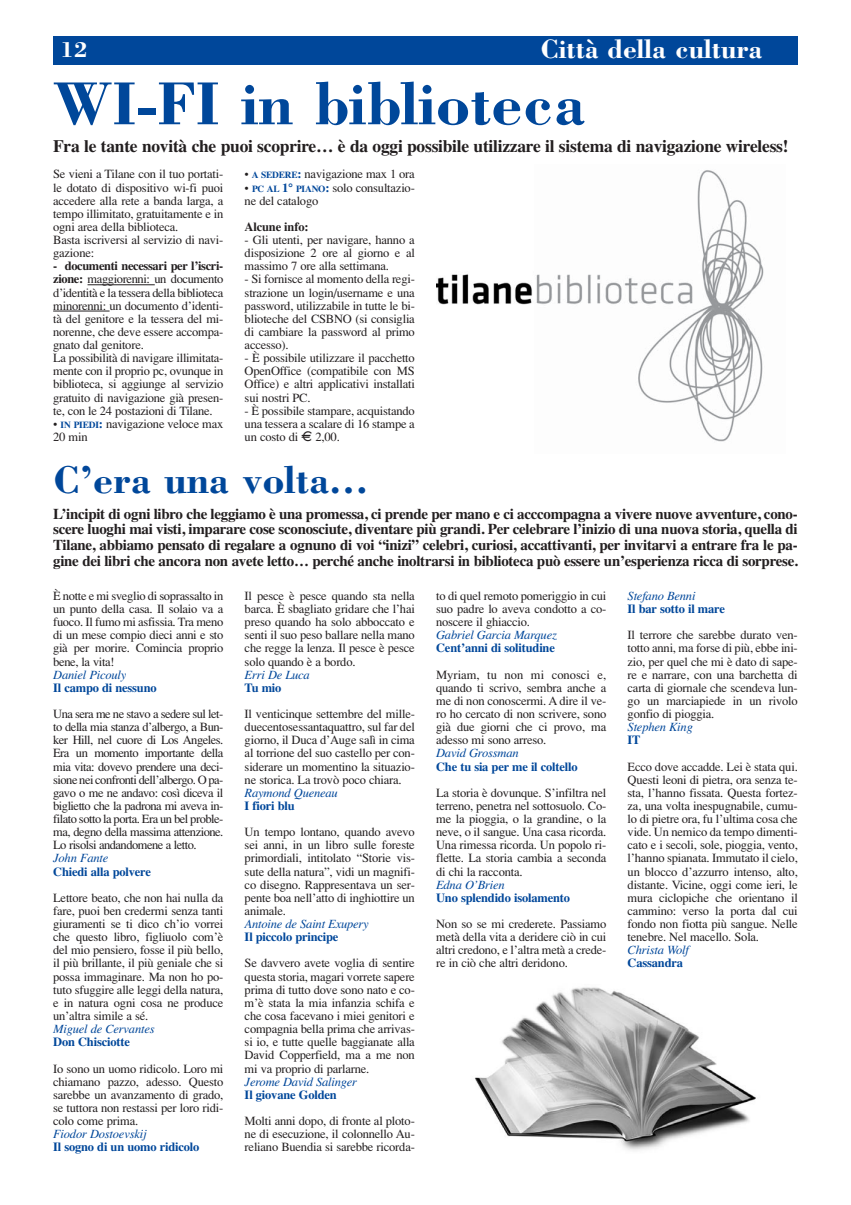
<style>
.page{position:relative;width:851px;height:1205px;background:#fff}
.page>*{position:absolute;margin:0;border:0;box-sizing:border-box;transform-origin:0 0}
.t1{font:700 62.5px "Bodoni";color:#00479a}
.t2{font:700 40px "Bodoni";color:#00479a}
.t3{font:700 27.5px "Bodoni";color:#fff}
.t4{font:700 22.5px "Bodoni";color:#fff}
.t5{font:700 17.5px "Times";letter-spacing:-.015em;color:#231f20}
.t6{font:700 15px/15.6px "Times";letter-spacing:-.02em;color:#231f20;text-align:justify}
.t7{font:12.5px/13.1px "Times";letter-spacing:-.015em;color:#231f20;text-align:justify}
.t8{font:700 12.5px "Times";letter-spacing:-.015em;color:#00479a}
.t9{font:italic 12.5px "Times";letter-spacing:-.015em;color:#00479a}
.t10{font:700 12.5px "Times";letter-spacing:-.015em;color:#231f20}
.s1{font-weight:700}
.s2{font-weight:700;font-size:9.38px;color:#00479a}
.s3{font-weight:700;color:#00479a}
.s4{font-family:"Euro font"}
</style>
<div class="page">
<img style="left:436px;top:274px;width:96px;height:31px">
<img style="left:536px;top:170px;width:228px;height:272px">
<div style="left:53px;top:36px;width:744px;height:29px;background:#00479a"></div>
<hr style="left:87px;top:284px;width:68px;height:1px;background:#231f20">
<hr style="left:53px;top:311px;width:57px;height:1px;background:#231f20">
<img style="left:474px;top:987px;width:282px;height:164px">
<h3 class="t4" style="left:60px;top:41px;width:29px">12</h3>
<h3 class="t3" style="left:540px;top:38px;width:223px">Città della cultura</h3>
<h1 class="t1" style="left:53px;top:78px;width:533px">WI-FI in biblioteca</h1>
<h3 class="t5" style="left:53px;top:141px;width:736px">Fra le tante novità che puoi scoprire… è da oggi possibile utilizzare il sistema di navigazione wireless!</h3>
<p class="t7" style="left:53px;top:169px;width:172px;text-align:left">Se vieni a Tilane con il tuo portati&shy;le dotato di dispositivo wi-fi puoi accedere alla rete a banda larga, a tempo illimitato, gratuitamente e in ogni area della biblioteca.<br>Basta iscriversi al servizio di navi&shy;gazione:</p>
<p class="t7" style="left:53px;top:261px;width:172px;text-align:left"><span class="s1">- documenti necessari per l’iscri&shy;zione:</span> maggiorenni: un documento d’identità e la tessera della biblioteca minorenni: un documento d’identi&shy;tà del genitore e la tessera del mi&shy;norenne, che deve essere accompa&shy;gnato dal genitore.<br>La possibilità di navigare illimitata&shy;mente con il proprio pc, ovunque in biblioteca, si aggiunge al servizio gratuito di navigazione già presen&shy;te, con le 24 postazioni di Tilane.</p>
<p class="t7" style="left:53px;top:418px;width:172px">• <span class="s2">IN PIEDI</span><span class="s3">:</span> navigazione veloce max<br>20 min</p>
<p class="t7" style="left:244px;top:169px;width:172px">• <span class="s2">A SEDERE</span><span class="s3">:</span> navigazione max 1 ora</p>
<p class="t7" style="left:244px;top:182px;width:172px">• <span class="s2">PC AL</span> <span class="s3">1°</span> <span class="s2">PIANO</span><span class="s3">:</span> solo consultazio&shy;ne del catalogo</p>
<p class="t10" style="left:244px;top:222px;width:65px">Alcune info:</p>
<p class="t7" style="left:244px;top:234px;width:172px">- Gli utenti, per navigare, hanno a disposizione 2 ore al giorno e al massimo 7 ore alla settimana.</p>
<p class="t7" style="left:244px;top:274px;width:172px">- Si fornisce al momento della regi&shy;strazione un login/username e una password, utilizzabile in tutte le bi&shy;blioteche del CSBNO (si consiglia di cambiare la password al primo accesso).</p>
<p class="t7" style="left:244px;top:352px;width:172px">- È possibile utilizzare il pacchetto OpenOffice (compatibile con MS Office) e altri applicativi installati sui nostri PC.</p>
<p class="t7" style="left:244px;top:405px;width:172px">- È possibile stampare, acquistando una tessera a scalare di 16 stampe a un costo di <span class="s4">E</span> 2,00.</p>
<h2 class="t2" style="left:53px;top:463px;width:317px">C’era una volta...</h2>
<p class="t6" style="left:53px;top:507px;width:746px">L’incipit di ogni libro che leggiamo è una promessa, ci prende per mano e ci acccompagna a vivere nuove avventure, cono&shy;scere luoghi mai visti, imparare cose sconosciute, diventare più grandi. Per celebrare l’inizio di una nuova storia, quella di Tilane, abbiamo pensato di regalare a ognuno di voi “inizi” celebri, curiosi, accattivanti, per invitarvi a entrare fra le pa&shy;gine dei libri che ancora non avete letto… perché anche inoltrarsi in biblioteca può essere un’esperienza ricca di sorprese.</p>
<p class="t7" style="left:53px;top:590px;width:172px">È notte e mi sveglio di soprassalto in un punto della casa. Il solaio va a fuoco. Il fumo mi asfissia. Tra meno di un mese compio dieci anni e sto già per morire. Comincia proprio bene, la vita!</p>
<p class="t9" style="left:53px;top:670px;width:75px">Daniel Picouly</p>
<p class="t8" style="left:53px;top:683px;width:105px">Il campo di nessuno</p>
<p class="t7" style="left:53px;top:708px;width:172px">Una sera me ne stavo a sedere sul let&shy;to della mia stanza d’albergo, a Bun&shy;ker Hill, nel cuore di Los Angeles.<br>Era un momento importante della mia vita: dovevo prendere una deci&shy;sione nei confronti dell’albergo. O pa&shy;gavo o me ne andavo: così diceva il biglietto che la padrona mi aveva in&shy;filato sotto la porta. Era un bel proble&shy;ma, degno della massima attenzione.<br>Lo risolsi andandomene a letto.</p>
<p class="t9" style="left:53px;top:854px;width:57px">John Fante</p>
<p class="t8" style="left:53px;top:867px;width:99px">Chiedi alla polvere</p>
<p class="t7" style="left:53px;top:892px;width:172px">Lettore beato, che non hai nulla da fare, puoi ben credermi senza tanti giuramenti se ti dico ch’io vorrei che questo libro, figliuolo com’è del mio pensiero, fosse il più bello, il più brillante, il più geniale che si possa immaginare. Ma non ho po&shy;tuto sfuggire alle leggi della natura, e in natura ogni cosa ne produce un’altra simile a sé.</p>
<p class="t9" style="left:53px;top:1024px;width:103px">Miguel de Cervantes</p>
<p class="t8" style="left:53px;top:1038px;width:78px">Don Chisciotte</p>
<p class="t7" style="left:53px;top:1063px;width:172px">Io sono un uomo ridicolo. Loro mi chiamano pazzo, adesso. Questo sarebbe un avanzamento di grado, se tuttora non restassi per loro ridi&shy;colo come prima.</p>
<p class="t9" style="left:53px;top:1129px;width:95px">Fiodor Dostoevskij</p>
<p class="t8" style="left:53px;top:1143px;width:148px">Il sogno di un uomo ridicolo</p>
<p class="t7" style="left:244px;top:590px;width:172px">Il pesce è pesce quando sta nella barca. È sbagliato gridare che l’hai preso quando ha solo abboccato e senti il suo peso ballare nella mano che regge la lenza. Il pesce è pesce solo quando è a bordo.</p>
<p class="t9" style="left:244px;top:670px;width:67px">Erri De Luca</p>
<p class="t8" style="left:244px;top:683px;width:38px">Tu mio</p>
<p class="t7" style="left:244px;top:708px;width:172px">Il venticinque settembre del mille&shy;duecentosessantaquattro, sul far del giorno, il Duca d’Auge salì in cima al torrione del suo castello per con&shy;siderare un momentino la situazio&shy;ne storica. La trovò poco chiara.</p>
<p class="t9" style="left:244px;top:788px;width:95px">Raymond Queneau</p>
<p class="t8" style="left:244px;top:801px;width:52px">I fiori blu</p>
<p class="t7" style="left:244px;top:826px;width:172px">Un tempo lontano, quando avevo sei anni, in un libro sulle foreste primordiali, intitolato “Storie vis&shy;sute della natura”, vidi un magnifi&shy;co disegno. Rappresentava un ser&shy;pente boa nell’atto di inghiottire un animale.</p>
<p class="t9" style="left:244px;top:919px;width:126px">Antoine de Saint Exupery</p>
<p class="t8" style="left:244px;top:933px;width:95px">Il piccolo principe</p>
<p class="t7" style="left:244px;top:958px;width:172px">Se davvero avete voglia di sentire questa storia, magari vorrete sapere prima di tutto dove sono nato e co&shy;m’è stata la mia infanzia schifa e che cosa facevano i miei genitori e compagnia bella prima che arrivas&shy;si io, e tutte quelle baggianate alla David Copperfield, ma a me non mi va proprio di parlarne.</p>
<p class="t9" style="left:244px;top:1077px;width:114px">Jerome David Salinger</p>
<p class="t8" style="left:244px;top:1090px;width:94px">Il giovane Golden</p>
<p class="t7" style="left:244px;top:1115px;width:172px">Molti anni dopo, di fronte al ploto&shy;ne di esecuzione, il colonnello Au&shy;reliano Buendia si sarebbe ricorda-</p>
<p class="t7" style="left:436px;top:590px;width:172px">to di quel remoto pomeriggio in cui suo padre lo aveva condotto a co&shy;noscere il ghiaccio.</p>
<p class="t9" style="left:436px;top:631px;width:122px">Gabriel Garcia Marquez</p>
<p class="t8" style="left:436px;top:644px;width:120px">Cent’anni di solitudine</p>
<p class="t7" style="left:436px;top:669px;width:172px">Myriam, tu non mi conosci e, quando ti scrivo, sembra anche a me di non conoscermi. A dire il ve&shy;ro ho cercato di non scrivere, sono già due giorni che ci provo, ma adesso mi sono arreso.</p>
<p class="t9" style="left:436px;top:749px;width:84px">David Grossman</p>
<p class="t8" style="left:436px;top:762px;width:143px">Che tu sia per me il coltello</p>
<p class="t7" style="left:436px;top:787px;width:172px">La storia è dovunque. S’infiltra nel terreno, penetra nel sottosuolo. Co&shy;me la pioggia, o la grandine, o la neve, o il sangue. Una casa ricorda.<br>Una rimessa ricorda. Un popolo ri&shy;flette. La storia cambia a seconda di chi la racconta.</p>
<p class="t9" style="left:436px;top:880px;width:70px">Edna O’Brien</p>
<p class="t8" style="left:436px;top:893px;width:135px">Uno splendido isolamento</p>
<p class="t7" style="left:436px;top:918px;width:172px">Non so se mi crederete. Passiamo metà della vita a deridere ciò in cui altri credono, e l’altra metà a crede&shy;re in ciò che altri deridono.</p>
<p class="t9" style="left:627px;top:591px;width:69px">Stefano Benni</p>
<p class="t8" style="left:627px;top:604px;width:99px">Il bar sotto il mare</p>
<p class="t7" style="left:627px;top:630px;width:172px">Il terrore che sarebbe durato ven&shy;totto anni, ma forse di più, ebbe ini&shy;zio, per quel che mi è dato di sape&shy;re e narrare, con una barchetta di carta di giornale che scendeva lun&shy;go un marciapiede in un rivolo gonfio di pioggia.</p>
<p class="t9" style="left:627px;top:722px;width:67px">Stephen King</p>
<p class="t8" style="left:627px;top:736px;width:15px">IT</p>
<p class="t7" style="left:627px;top:761px;width:172px">Ecco dove accadde. Lei è stata qui.<br>Questi leoni di pietra, ora senza te&shy;sta, l’hanno fissata. Questa fortez&shy;za, una volta inespugnabile, cumu&shy;lo di pietre ora, fu l’ultima cosa che vide. Un nemico da tempo dimenti&shy;cato e i secoli, sole, pioggia, vento, l’hanno spianata. Immutato il cielo, un blocco d’azzurro intenso, alto, distante. Vicine, oggi come ieri, le mura ciclopiche che orientano il cammino: verso la porta dal cui fondo non fiotta più sangue. Nelle tenebre. Nel macello. Sola.</p>
<p class="t9" style="left:627px;top:946px;width:63px">Christa Wolf</p>
<p class="t8" style="left:627px;top:959px;width:57px">Cassandra</p>
</div>
